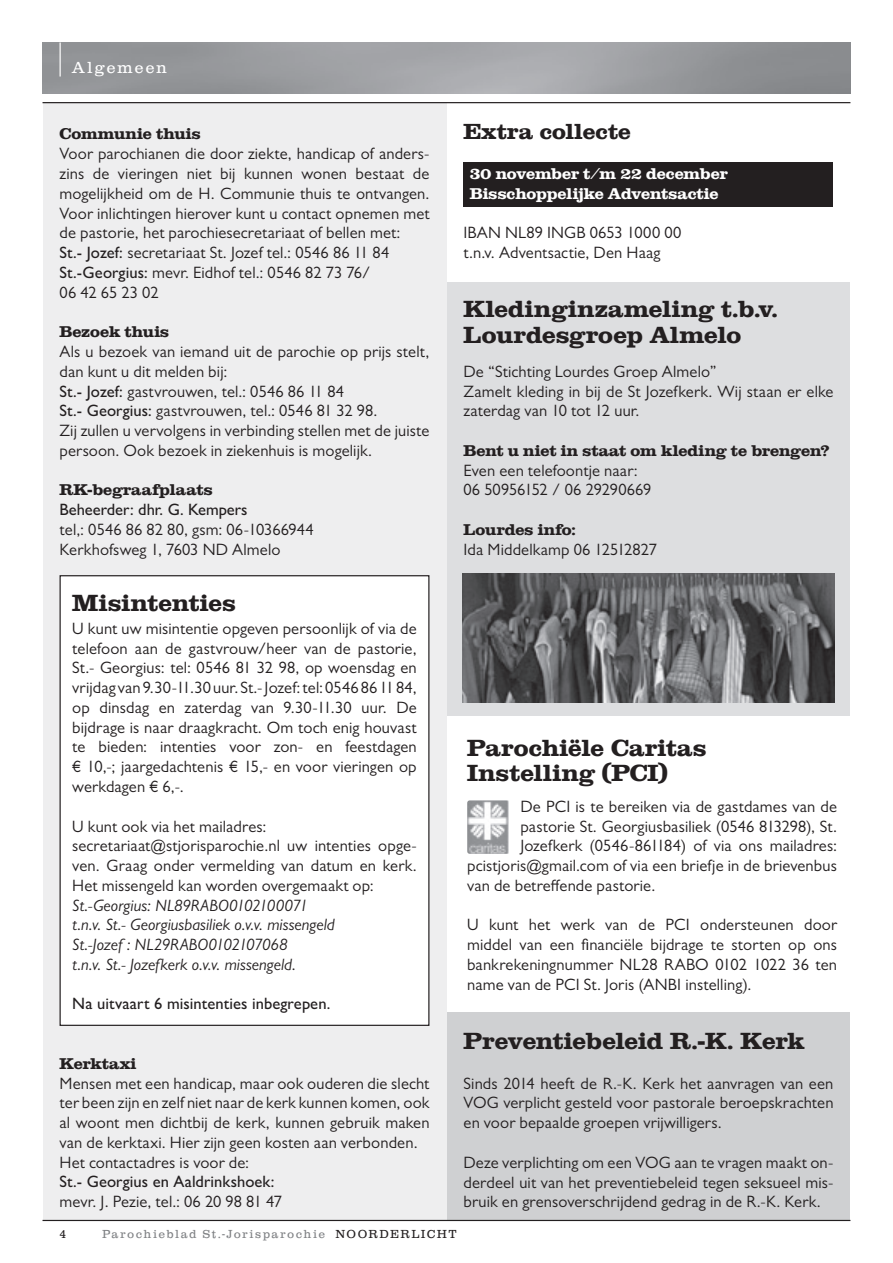
<style>
.page{position:relative;width:893px;height:1263px;background:#fff}
.page>*{position:absolute;margin:0;border:0;box-sizing:border-box;transform-origin:0 0}
.t1{font:700 22.5px/25.5px "Clarendon";letter-spacing:.02em;color:#231f20}
.t2{font:700 21px "Clarendon";letter-spacing:.025em;color:#231f20}
.t3{font:16.5px/19.8px "Gill Sans MT Pro";letter-spacing:.01em;color:#231f20}
.t4{font:italic 16.5px/19.8px "Gill Sans MT Pro";color:#231f20}
.t5{font:500 16.5px "Gill Sans MT Pro";letter-spacing:.005em;color:#231f20}
.t6{font:300 16.5px "Clarendon";letter-spacing:.105em;color:#fff}
.t7{font:700 15px "Clarendon";letter-spacing:.015em;color:#231f20}
.t8{font:700 15px/19.8px "Clarendon";letter-spacing:.005em;color:#fff}
.t9{font:300 12px "Clarendon";letter-spacing:.12em;color:#808285}
.t10{font:300 12px "Clarendon";color:#231f20}
.s1{font-weight:500}
.s2{color:#231f20}
</style>
<div class="page">
<div style="left:446px;top:1013px;width:404px;height:207px;background:#cfd0d2"></div>
<div style="left:446px;top:282px;width:404px;height:434px;background:#dddee0"></div>
<div style="left:463px;top:163px;width:370px;height:44px;background:#231f20"></div>
<div style="left:43px;top:102px;width:403px;height:1118px;background:#eeeeef"></div>
<div style="left:60px;top:576px;width:369px;height:449px;background:#fff"></div>
<img style="left:467px;top:800px;width:41px;height:54px">
<hr style="left:43px;top:1220px;width:807px;height:1px;background:#231f20">
<hr style="left:43px;top:102px;width:807px;height:1px;background:#231f20">
<img style="left:463px;top:574px;width:371px;height:128px">
<p class="t6" style="left:72px;top:59px;width:96px">Algemeen</p>
<p class="t7" style="left:60px;top:124px;width:143px">Communie thuis</p>
<p class="t3" style="left:60px;top:144px;width:371px">Voor parochianen die door ziekte, handicap of anders&shy;zins de vieringen niet bij kunnen wonen bestaat de mogelijkheid om de H. Communie thuis te ontvangen.<br>Voor inlichtingen hierover kunt u contact opnemen met de pastorie, het parochiesecretariaat of bellen met:<br><span class="s1">St.- Jozef:</span> secretariaat St. Jozef tel.: 0546 86 11 84<br><span class="s1">St.-Georgius:</span> mevr. Eidhof tel.: 0546 82 73 76/<br>06 42 65 23 02</p>
<p class="t7" style="left:60px;top:322px;width:111px">Bezoek thuis</p>
<p class="t3" style="left:60px;top:341px;width:371px">Als u bezoek van iemand uit de parochie op prijs stelt, dan kunt u dit melden bij:<br><span class="s1">St.- Jozef:</span> gastvrouwen, tel.: 0546 86 11 84<br><span class="s1">St.- Georgius:</span> gastvrouwen, tel.: 0546 81 32 98.<br>Zij zullen u vervolgens in verbinding stellen met de juiste persoon. Ook bezoek in ziekenhuis is mogelijk.</p>
<p class="t7" style="left:60px;top:480px;width:154px">RK-begraafplaats</p>
<p class="t5" style="left:60px;top:500px;width:190px">Beheerder: dhr. G. Kempers</p>
<p class="t3" style="left:60px;top:519px;width:256px">tel,: 0546 86 82 80, gsm: 06-10366944<br>Kerkhofsweg 1, 7603 ND Almelo</p>
<h1 class="t1" style="left:72px;top:589px;width:165px">Misintenties</h1>
<p class="t3" style="left:72px;top:618px;width:346px;text-align:justify">U kunt uw misintentie opgeven persoonlijk of via de telefoon aan de gastvrouw/heer van de pastorie, St.- Georgius: tel: 0546 81 32 98, op woensdag en vrijdag van 9.30-11.30 uur. St.- Jozef: tel: 0546 86 11 84, op dinsdag en zaterdag van 9.30-11.30 uur. De bijdrage is naar draagkracht. Om toch enig houvast te bieden: intenties voor zon- en feestdagen € 10,-; jaargedachtenis € 15,- en voor vieringen op werkdagen € 6,-.</p>
<p class="t3" style="left:72px;top:816px;width:346px">U kunt ook via het mailadres: secretariaat@stjorisparochie.nl uw intenties opge&shy;ven. Graag onder vermelding van datum en kerk.<br>Het missengeld kan worden overgemaakt op:</p>
<p class="t4" style="left:72px;top:895px;width:264px">St.-Georgius: NL89RABO0102100071 t.n.v. St.- Georgiusbasiliek o.v.v. missengeld St.-Jozef : NL29RABO0102107068<br>t.n.v. St.- Jozefkerk o.v.v. missengeld.</p>
<p class="t5" style="left:72px;top:994px;width:260px">Na uitvaart 6 misintenties inbegrepen.</p>
<p class="t7" style="left:60px;top:1053px;width:78px">Kerktaxi</p>
<p class="t3" style="left:60px;top:1073px;width:371px">Mensen met een handicap, maar ook ouderen die slecht ter been zijn en zelf niet naar de kerk kunnen komen, ook al woont men dichtbij de kerk, kunnen gebruik maken van de kerktaxi. Hier zijn geen kosten aan verbonden.<br>Het contactadres is voor de:</p>
<p class="t5" style="left:60px;top:1172px;width:217px">St.- Georgius en Aaldrinkshoek:</p>
<p class="t3" style="left:60px;top:1192px;width:224px">mevr. J. Pezie, tel.: 06 20 98 81 47</p>
<p class="t2" style="left:463px;top:118px;width:169px">Extra collecte</p>
<p class="t8" style="left:470px;top:163px;width:259px">30 november t/m 22 december<br>Bisschoppelijke Adventsactie</p>
<p class="t3" style="left:463px;top:223px;width:219px">IBAN NL89 INGB 0653 1000 00 t.n.v. Adventsactie, Den Haag</p>
<h1 class="t1" style="left:463px;top:296px;width:316px">Kledinginzameling t.b.v.<br>Lourdesgroep Almelo</h1>
<p class="t3" style="left:463px;top:361px;width:371px">De “Stichting Lourdes Groep Almelo”<br>Zamelt kleding in bij de St Jozefkerk. Wij staan er elke zaterdag van 10 tot 12 uur.</p>
<p class="t7" style="left:463px;top:440px;width:367px">Bent u niet in staat om kleding te brengen?</p>
<p class="t3" style="left:463px;top:460px;width:189px">Even een telefoontje naar:<br>06 50956152 / 06 29290669</p>
<p class="t7" style="left:463px;top:520px;width:114px">Lourdes info:</p>
<p class="t3" style="left:463px;top:539px;width:195px">Ida Middelkamp 06 12512827</p>
<h1 class="t1" style="left:467px;top:734px;width:241px">Parochiële Caritas<br>Instelling (PCI)</h1>
<p class="t3" style="left:520px;top:796px;width:318px">De PCI is te bereiken via de gastdames van de</p>
<p class="t3" style="left:520px;top:816px;width:318px">pastorie St. Georgiusbasiliek (0546 813298), St.</p>
<p class="t3" style="left:520px;top:836px;width:318px">Jozefkerk (0546-861184) of via ons mailadres:</p>
<p class="t3" style="left:467px;top:855px;width:371px">pcistjoris@gmail.com of via een briefje in de brievenbus</p>
<p class="t3" style="left:467px;top:875px;width:190px">van de betreffende pastorie.</p>
<p class="t3" style="left:467px;top:915px;width:371px;text-align:justify">U kunt het werk van de PCI ondersteunen door middel van een financiële bijdrage te storten op ons bankrekeningnummer NL28 RABO 0102 1022 36 ten name van de PCI St. Joris (ANBI instelling).</p>
<h1 class="t1" style="left:463px;top:1027px;width:342px">Preventiebeleid R.-K. Kerk</h1>
<p class="t3" style="left:463px;top:1073px;width:371px;text-align:justify">Sinds 2014 heeft de R.-K. Kerk het aanvragen van een VOG verplicht gesteld voor pastorale beroepskrachten en voor bepaalde groepen vrijwilligers.</p>
<p class="t3" style="left:463px;top:1152px;width:371px;text-align:justify">Deze verplichting om een VOG aan te vragen maakt on&shy;derdeel uit van het preventiebeleid tegen seksueel mis&shy;bruik en grensoverschrijdend gedrag in de R.-K. Kerk.</p>
<p class="t10" style="left:60px;top:1227px;width:8px">4</p>
<p class="t9" style="left:102px;top:1227px;width:356px">Parochieblad St.-Jorisparochie <span class="s2">NOORDERLICHT</span></p>
</div>
